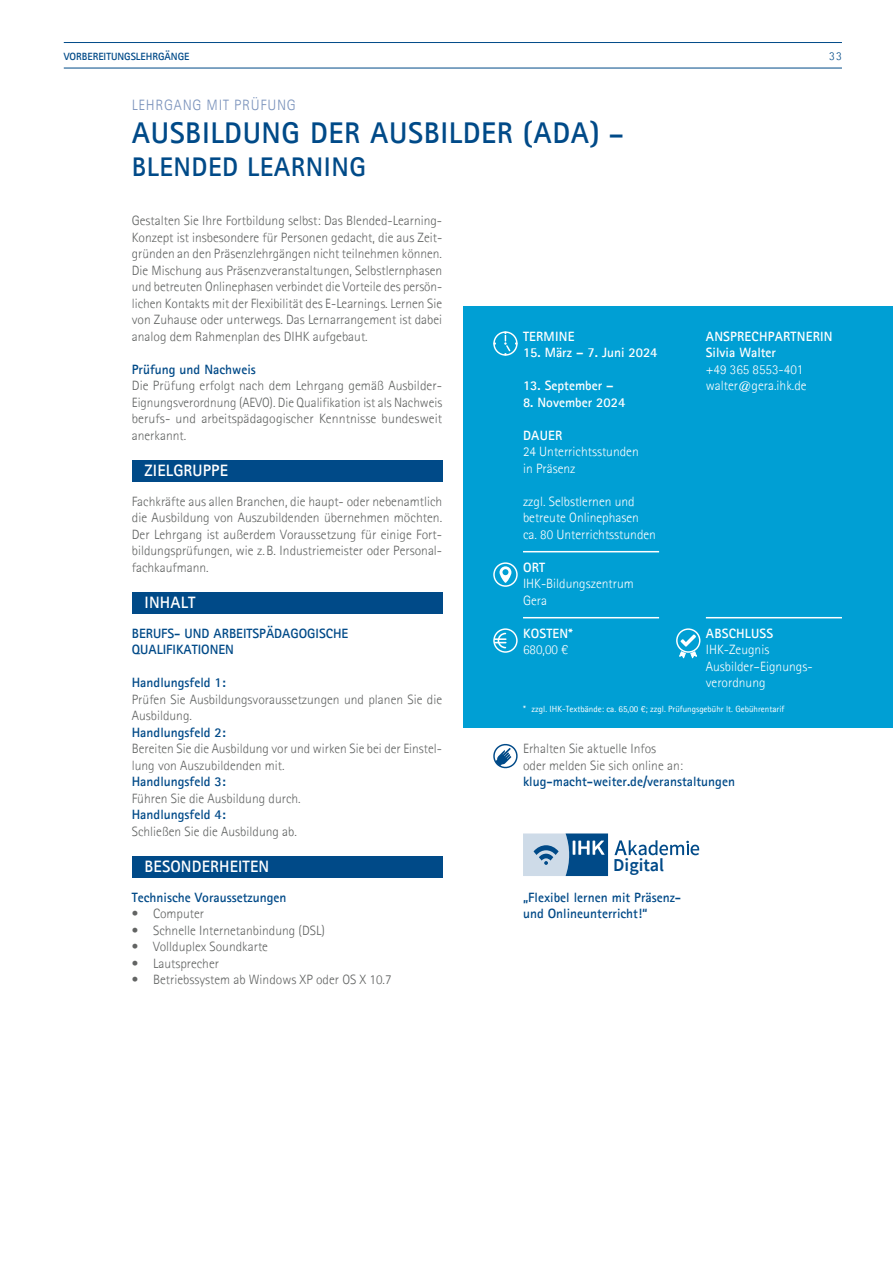
<style>
.page{position:relative;width:893px;height:1263px;background:#fff}
.page>*{position:absolute;margin:0;border:0;box-sizing:border-box;transform-origin:0 0}
.t1{font:700 30px "Agfa Rotis Sans Serif";letter-spacing:.02em;color:#004a88}
.t2{font:700 27px "Agfa Rotis Sans Serif";letter-spacing:.02em;color:#004a88}
.t3{font:600 18.15px "Source Sans Pro";color:#004a88}
.t4{font:700 16.5px "Agfa Rotis Sans Serif";letter-spacing:.01em;color:#fff}
.t5{font:300 15px "Agfa Rotis Sans Serif";letter-spacing:.05em;color:#7b93bc}
.t6{font:300 13.5px/16.5px "Agfa Rotis Sans Serif";color:#626463}
.t7{font:700 13.5px/16.5px "Agfa Rotis Sans Serif";color:#004a88}
.t8{font:300 13.5px/16.5px "Agfa Rotis Sans Serif";color:#fff}
.t9{font:700 13.5px "Agfa Rotis Sans Serif";color:#fff}
.t10{font:300 12px "Agfa Rotis Sans Serif";color:#004a88}
.t11{font:700 10.5px "Agfa Rotis Sans Serif";color:#004a88}
.t12{font:9px "Agfa Rotis Sans Serif";color:#fff}
.s1{font-size:27px}
</style>
<div class="page">
<hr style="left:64px;top:68px;width:778px;height:1px;background:#004a88">
<hr style="left:64px;top:42px;width:778px;height:1px;background:#004a88">
<div style="left:463px;top:306px;width:430px;height:421px;background:#009fd4"></div>
<div style="left:132px;top:460px;width:310px;height:21px;background:#004a88"></div>
<div style="left:132px;top:592px;width:310px;height:21px;background:#004a88"></div>
<div style="left:132px;top:856px;width:310px;height:21px;background:#004a88"></div>
<hr style="left:523px;top:551px;width:136px;height:1px;background:#fff">
<hr style="left:523px;top:617px;width:136px;height:1px;background:#fff">
<svg style="left:493px;top:331px;width:25px;height:25px"></svg>
<svg style="left:493px;top:562px;width:25px;height:25px"></svg>
<svg style="left:493px;top:628px;width:25px;height:25px"></svg>
<hr style="left:706px;top:617px;width:136px;height:1px;background:#fff">
<svg style="left:676px;top:628px;width:24px;height:31px"></svg>
<svg style="left:493px;top:743px;width:25px;height:26px"></svg>
<svg style="left:614px;top:840px;width:85px;height:15px"></svg>
<svg style="left:523px;top:833px;width:85px;height:43px;background:#739bbd"></svg>
<p class="t11" style="left:64px;top:50px;width:127px">Vorbereitungslehrgänge</p>
<p class="t10" style="left:829px;top:49px;width:14px">33</p>
<p class="t5" style="left:132px;top:96px;width:83px">LEHRGANG mit</p>
<p class="t5" style="left:234px;top:96px;width:18px">Prüfung</p>
<h1 class="t1" style="left:132px;top:114px;width:112px">AUSBI LDUNG</h1>
<h1 class="t1" style="left:310px;top:114px;width:17px">DER</h1>
<h1 class="t1" style="left:370px;top:114px;width:110px">AUSBI LDER</h1>
<h1 class="t1" style="left:523px;top:114px;width:102px">(AdA) <span class="s1">–</span></h1>
<h2 class="t2" style="left:132px;top:149px;width:236px">Blended Learning</h2>
<p class="t6" style="left:132px;top:212px;width:312px;text-align:justify">Gestalten Sie Ihre Fortbildung selbst: Das Blended-Learning-Konzept ist insbesondere für Personen gedacht, die aus Zeit&shy;gründen an den Präsenzlehrgängen nicht teilnehmen können.<br>Die Mischung aus Präsenzveranstaltungen, Selbstlernphasen und betreuten Onlinephasen verbindet die Vorteile des persön&shy;lichen Kontakts mit der Flexibilität des E-Learnings. Lernen Sie von Zuhause oder unterwegs. Das Lernarrangement ist dabei analog dem Rahmenplan des DIHK aufgebaut.</p>
<p class="t7" style="left:132px;top:361px;width:126px">Prüfung und Nachweis</p>
<p class="t6" style="left:132px;top:377px;width:312px;text-align:justify">Die Prüfung erfolgt nach dem Lehrgang gemäß Ausbilder-Eignungsverordnung (AEVO). Die Qualifikation ist als Nachweis berufs- und arbeitspädagogischer Kenntnisse bundesweit anerkannt.</p>
<p class="t4" style="left:145px;top:460px;width:85px">Zielgruppe</p>
<p class="t6" style="left:132px;top:493px;width:312px">Fachkräfte aus allen Branchen, die haupt- oder nebenamtlich die Ausbildung von Auszubildenden übernehmen möchten.<br>Der Lehrgang ist außerdem Voraussetzung für einige Fort&shy;bildungsprüfungen, wie z.B. Industriemeister oder Personal&shy;fachkaufmann.</p>
<p class="t4" style="left:145px;top:592px;width:52px">Inhalt</p>
<p class="t7" style="left:132px;top:625px;width:218px">Berufs- und arbeitspädagogisch e<br>Qualifikationen</p>
<p class="t7" style="left:132px;top:674px;width:96px">Handlungsfeld 1:</p>
<p class="t6" style="left:132px;top:691px;width:312px">Prüfen Sie Ausbildungsvoraussetzungen und planen Sie die<br>Ausbildung.</p>
<p class="t7" style="left:132px;top:724px;width:96px">Handlungsfeld 2:</p>
<p class="t6" style="left:132px;top:740px;width:312px">Bereiten Sie die Ausbildung vor und wirken Sie bei der Einstel&shy;lung von Auszubildenden mit.</p>
<p class="t7" style="left:132px;top:773px;width:96px">Handlungsfeld 3:</p>
<p class="t6" style="left:132px;top:790px;width:170px">Führen Sie die Ausbildung durch.</p>
<p class="t7" style="left:132px;top:806px;width:96px">Handlungsfeld 4:</p>
<p class="t6" style="left:132px;top:823px;width:167px">Schließen Sie die Ausbildung ab.</p>
<p class="t4" style="left:145px;top:856px;width:47px">BESONDER</p>
<p class="t4" style="left:219px;top:856px;width:19px">HEITEN</p>
<p class="t7" style="left:132px;top:889px;width:156px">Technische Voraussetzungen</p>
<p class="t6" style="left:132px;top:905px;width:74px">• Computer</p>
<p class="t6" style="left:132px;top:922px;width:194px">• Schnelle Internetanbindung (DSL)</p>
<p class="t6" style="left:132px;top:938px;width:138px">• Vollduplex Soundkarte</p>
<p class="t6" style="left:132px;top:955px;width:89px">• Lautsprecher</p>
<p class="t6" style="left:132px;top:971px;width:261px">• Betriebssystem ab Windows XP oder OS X 10.7</p>
<p class="t9" style="left:523px;top:328px;width:53px">TERMINe</p>
<p class="t9" style="left:523px;top:344px;width:136px">15. März – 7. Juni 2024</p>
<p class="t9" style="left:523px;top:377px;width:92px">13. September –</p>
<p class="t9" style="left:523px;top:394px;width:104px">8. November 2024</p>
<p class="t9" style="left:523px;top:427px;width:25px">DAUER</p>
<p class="t8" style="left:523px;top:443px;width:117px">24 Unterrichtsstunden in Präsenz</p>
<p class="t8" style="left:523px;top:493px;width:134px">zzgl. Selbstlernen und betreute Onlinephasen ca. 80 Unterrichtsstunden</p>
<p class="t9" style="left:523px;top:558px;width:16px">ORT</p>
<p class="t8" style="left:523px;top:575px;width:112px">IHK-Bildungszentrum<br>Gera</p>
<p class="t9" style="left:523px;top:624px;width:51px">Kosten*</p>
<p class="t8" style="left:523px;top:641px;width:41px">680,00 ¤</p>
<p class="t9" style="left:706px;top:328px;width:55px">Ansprechpa</p>
<p class="t9" style="left:783px;top:328px;width:51px">rtnerin</p>
<p class="t9" style="left:706px;top:344px;width:72px">Silvia Walter</p>
<p class="t8" style="left:706px;top:361px;width:102px">+49 365 8553-401 walter@gera.ihk.de</p>
<p class="t9" style="left:706px;top:625px;width:69px">ABSCHLUSS</p>
<p class="t8" style="left:706px;top:641px;width:108px">IHK-Zeugnis<br>Ausbilder–Eignungs&shy;verordnung</p>
<p class="t12" style="left:523px;top:704px;width:263px">* zzgl. IHK-Textbände: ca. 65,00 ¤; zzgl. Prüfungsgebühr lt. Gebührentarif</p>
<p class="t6" style="left:523px;top:740px;width:161px">Erhalten Sie aktuelle Infos<br>oder melden Sie sich online an:</p>
<p class="t7" style="left:523px;top:773px;width:213px">klug-macht-weiter.de/veranstaltungen</p>
<h3 class="t3" style="left:613px;top:853px;width:52px">Digital</h3>
<p class="t7" style="left:523px;top:889px;width:160px">„Flexibel lernen mit Präsenz&shy;und Onlineunterricht!“</p>
</div>
